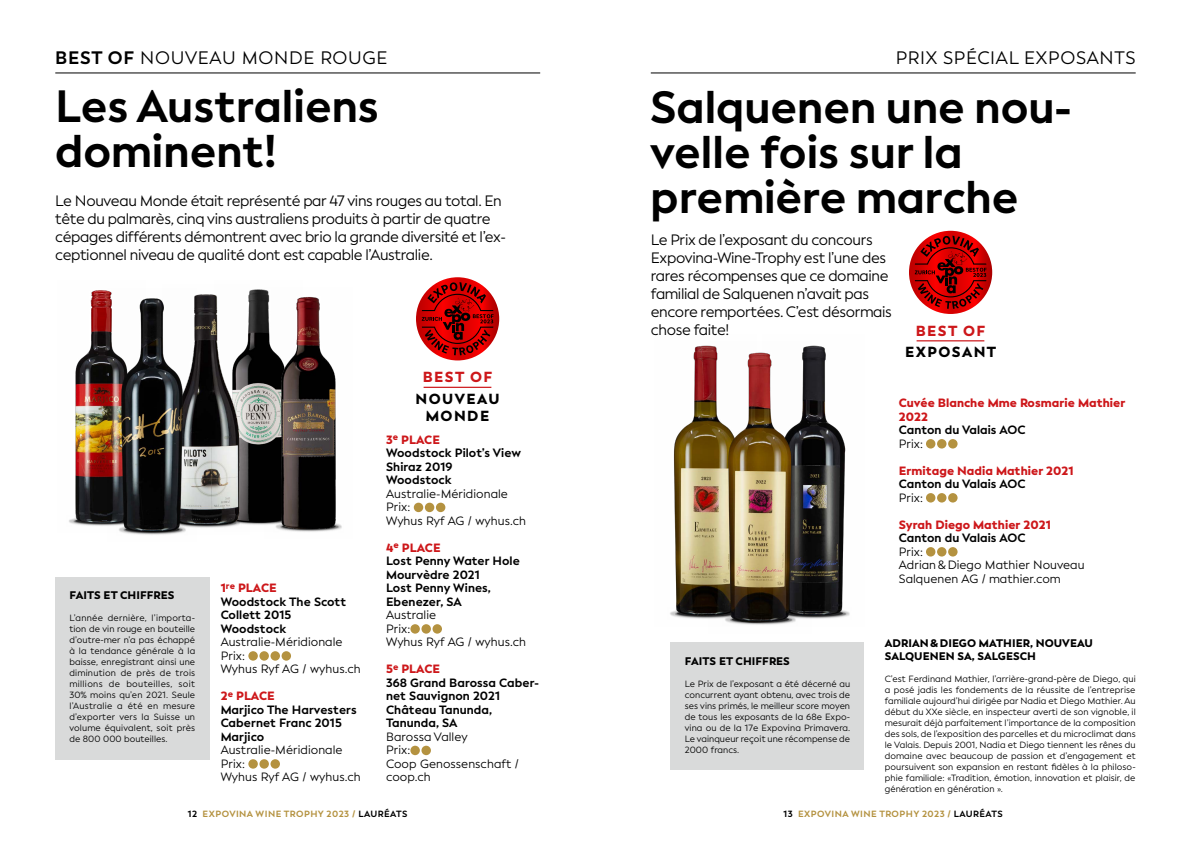
<style>
.page{position:relative;width:1191px;height:842px;background:#fff}
.page>*{position:absolute;margin:0;border:0;box-sizing:border-box;transform-origin:0 0}
.t1{font:700 45px/45px "Facundo";color:#000}
.t2{font:18px "Facundo";letter-spacing:.04em;color:#000}
.t3{font:15px/18px "Facundo";letter-spacing:-.02em;color:#000}
.t4{font:900 14.6px/17px "Facundo";letter-spacing:.1em;color:#000;text-align:center}
.t5{font:900 14.6px "Facundo";letter-spacing:.1em;color:#cd171a}
.t6{font:700 12px/13.5px "Facundo";letter-spacing:.005em;color:#000}
.t7{font:12px/13.5px "Facundo";letter-spacing:.005em;color:#000}
.t8{font:900 12px/13.5px "Facundo";letter-spacing:.005em;color:#cd171a}
.t9{font:900 11px/13.5px "Facundo";letter-spacing:.005em;color:#000}
.t10{font:9px/11px "Facundo";letter-spacing:.005em;color:#000;text-align:justify}
.t11{font:700 9px "Facundo";letter-spacing:.05em;color:#b49240}
.s1{font-weight:700}
.s2{font-weight:900;color:#cd171a}
.s3{color:#000}
</style>
<div class="page">
<img style="left:250px;top:289px;width:15px;height:236px">
<img style="left:265px;top:290px;width:77px;height:242px">
<svg style="left:416px;top:277px;width:83px;height:83px"></svg>
<svg style="left:422px;top:282px;width:71px;height:73px"></svg>
<svg style="left:909px;top:231px;width:83px;height:83px"></svg>
<svg style="left:914px;top:236px;width:72px;height:73px"></svg>
<img style="left:196px;top:290px;width:54px;height:238px">
<img style="left:69px;top:290px;width:39px;height:236px">
<img style="left:108px;top:291px;width:88px;height:244px">
<img style="left:811px;top:345px;width:39px;height:274px">
<img style="left:670px;top:345px;width:39px;height:274px">
<img style="left:709px;top:345px;width:102px;height:280px">
<hr style="left:55px;top:73px;width:485px;height:1px;background:#000">
<div style="left:248px;top:651px;width:10px;height:10px;background:#b49240;border-radius:50%"></div>
<div style="left:259px;top:651px;width:10px;height:10px;background:#b49240;border-radius:50%"></div>
<div style="left:270px;top:651px;width:10px;height:10px;background:#b49240;border-radius:50%"></div>
<div style="left:281px;top:651px;width:10px;height:10px;background:#b49240;border-radius:50%"></div>
<div style="left:248px;top:759px;width:10px;height:10px;background:#b49240;border-radius:50%"></div>
<div style="left:259px;top:759px;width:10px;height:10px;background:#b49240;border-radius:50%"></div>
<div style="left:270px;top:759px;width:10px;height:10px;background:#b49240;border-radius:50%"></div>
<div style="left:55px;top:577px;width:154px;height:182px;background:#d9dada"></div>
<hr style="left:423px;top:387px;width:68px;height:1px;background:#cd171a">
<hr style="left:916px;top:340px;width:68px;height:1px;background:#cd171a">
<div style="left:414px;top:503px;width:9px;height:9px;background:#b49240;border-radius:50%"></div>
<div style="left:425px;top:503px;width:9px;height:9px;background:#b49240;border-radius:50%"></div>
<div style="left:436px;top:503px;width:9px;height:9px;background:#b49240;border-radius:50%"></div>
<div style="left:410px;top:624px;width:10px;height:10px;background:#b49240;border-radius:50%"></div>
<div style="left:421px;top:624px;width:10px;height:10px;background:#b49240;border-radius:50%"></div>
<div style="left:432px;top:624px;width:10px;height:10px;background:#b49240;border-radius:50%"></div>
<div style="left:410px;top:746px;width:10px;height:9px;background:#b49240;border-radius:50%"></div>
<div style="left:421px;top:746px;width:10px;height:9px;background:#b49240;border-radius:50%"></div>
<div style="left:926px;top:439px;width:9px;height:9px;background:#b49240;border-radius:50%"></div>
<div style="left:937px;top:439px;width:9px;height:9px;background:#b49240;border-radius:50%"></div>
<div style="left:948px;top:439px;width:9px;height:9px;background:#b49240;border-radius:50%"></div>
<div style="left:926px;top:493px;width:9px;height:9px;background:#b49240;border-radius:50%"></div>
<div style="left:937px;top:493px;width:9px;height:9px;background:#b49240;border-radius:50%"></div>
<div style="left:948px;top:493px;width:9px;height:9px;background:#b49240;border-radius:50%"></div>
<div style="left:926px;top:547px;width:9px;height:9px;background:#b49240;border-radius:50%"></div>
<div style="left:937px;top:547px;width:9px;height:9px;background:#b49240;border-radius:50%"></div>
<div style="left:948px;top:547px;width:9px;height:9px;background:#b49240;border-radius:50%"></div>
<hr style="left:651px;top:73px;width:484px;height:1px;background:#000">
<div style="left:670px;top:643px;width:194px;height:127px;background:#d9dada"></div>
<h2 class="t2" style="left:55px;top:47px;width:334px"><span class="s1">BEST OF</span> NOUVEAU MONDE ROUGE</h2>
<h1 class="t1" style="left:55px;top:85px;width:325px">Les Australiens dominent!</h1>
<p class="t3" style="left:55px;top:192px;width:452px">Le Nouveau Monde était représenté par 47 vins rouges au total. En tête du palmarès, cinq vins australiens produits à partir de quatre cépages différents démontrent avec brio la grande diversité et l’ex&shy;ceptionnel niveau de qualité dont est capable l’Australie.</p>
<p class="t9" style="left:69px;top:588px;width:107px">FAITS ET CHIFFRES</p>
<p class="t10" style="left:69px;top:613px;width:127px">L’année dernière, l’importa&shy;tion de vin rouge en bouteille d’outre-mer n’a pas échappé à la tendance générale à la baisse, enregistrant ainsi une diminution de près de trois millions de bouteilles, soit 30% moins qu’en 2021. Seule l’Australie a été en mesure d’exporter vers la Suisse un volume équivalent, soit près de 800 000 bouteilles.</p>
<h3 class="t6" style="left:221px;top:581px;width:127px"><span class="s2">1</span><sup>re</sup> <span class="s2">PLACE<br></span>Woodstock The Scott<br>Collett 2015<br>Woodstock</h3>
<h3 class="t7" style="left:221px;top:636px;width:141px">Australie-Méridionale<br>Prix:<br>Wyhus Ryf AG / wyhus.ch</h3>
<h3 class="t6" style="left:221px;top:689px;width:137px"><span class="s2">2</span><sup>e</sup> <span class="s2">PLACE<br></span>Marjico The Harvesters<br>Cabernet Franc 2015<br>Marjico</h3>
<h3 class="t7" style="left:221px;top:744px;width:141px">Australie-Méridionale<br>Prix:<br>Wyhus Ryf AG / wyhus.ch</h3>
<h3 class="t5" style="left:423px;top:368px;width:71px">BEST OF</h3>
<h3 class="t4" style="left:415px;top:390px;width:86px">NOUVEAU<br>MONDE</h3>
<h3 class="t6" style="left:386px;top:433px;width:136px"><span class="s2">3</span><sup>e</sup> <span class="s2">PLACE<br></span>Woodstock Pilot’s View<br>Shiraz 2019<br>Woodstock</h3>
<h3 class="t7" style="left:386px;top:487px;width:141px">Australie-Méridionale<br>Prix:<br>Wyhus Ryf AG / wyhus.ch</h3>
<h3 class="t6" style="left:386px;top:541px;width:135px"><span class="s2">4</span><sup>e</sup> <span class="s2">PLACE<br></span>Lost Penny Water Hole<br>Mourvèdre 2021<br>Lost Penny Wines,<br>Ebenezer, SA</h3>
<h3 class="t7" style="left:386px;top:609px;width:141px">Australie<br>Prix:<br>Wyhus Ryf AG / wyhus.ch</h3>
<h3 class="t6" style="left:386px;top:662px;width:154px"><span class="s2">5</span><sup>e</sup> <span class="s2">PLACE<br></span>368 Grand Barossa Caber&shy;net Sauvignon 2021<br>Château Tanunda,<br>Tanunda, SA</h3>
<h3 class="t7" style="left:386px;top:730px;width:134px">Barossa Valley<br>Prix:<br>Coop Genossenschaft / coop.ch</h3>
<h2 class="t2" style="left:895px;top:47px;width:241px">PRIX SPÉCIAL EXPOSANTS</h2>
<h1 class="t1" style="left:650px;top:85px;width:422px">Salquenen une nou&shy;velle fois sur la première marche</h1>
<h3 class="t3" style="left:651px;top:231px;width:243px">Le Prix de l’exposant du concours<br>Expovina-Wine-Trophy est l’une des rares récompenses que ce domaine familial de Salquenen n’avait pas encore remportées. C’est désormais chose faite!</h3>
<h3 class="t5" style="left:916px;top:321px;width:71px">BEST OF</h3>
<h3 class="t4" style="left:905px;top:344px;width:93px">EXPOSANT</h3>
<p class="t9" style="left:685px;top:654px;width:107px">FAITS ET CHIFFRES</p>
<p class="t10" style="left:685px;top:678px;width:167px">Le Prix de l’exposant a été décerné au concurrent ayant obtenu, avec trois de ses vins primés, le meilleur score moyen de tous les exposants de la 68e Expo&shy;vina ou de la 17e Expovina Primavera.<br>Le vainqueur reçoit une récompense de 2000 francs.</p>
<h3 class="t8" style="left:899px;top:396px;width:228px">Cuvée Blanche Mme Rosmarie Mathier<br>2022</h3>
<h3 class="t6" style="left:899px;top:423px;width:128px">Canton du Valais AOC</h3>
<h3 class="t7" style="left:899px;top:437px;width:26px">Prix:</h3>
<h3 class="t8" style="left:899px;top:464px;width:176px">Ermitage Nadia Mathier 2021</h3>
<h3 class="t6" style="left:899px;top:477px;width:128px">Canton du Valais AOC</h3>
<h3 class="t7" style="left:899px;top:491px;width:26px">Prix:</h3>
<h3 class="t8" style="left:899px;top:518px;width:153px">Syrah Diego Mathier 2021</h3>
<h3 class="t6" style="left:899px;top:531px;width:128px">Canton du Valais AOC</h3>
<h3 class="t7" style="left:899px;top:545px;width:187px">Prix:<br>Adrian&amp;Diego Mathier Nouveau<br>Salquenen AG / mathier.com</h3>
<p class="t9" style="left:884px;top:636px;width:210px">ADRIAN &amp;DIEGO MATHIER, NOUVEAU<br>SALQUENEN SA, SALGESCH</p>
<p class="t10" style="left:884px;top:674px;width:252px">C’est Ferdinand Mathier, l’arrière-grand-père de Diego, qui a posé jadis les fondements de la réussite de l’entreprise familiale aujourd’hui dirigée par Nadia et Diego Mathier. Au début du XXe siècle, en inspecteur averti de son vignoble, il mesurait déjà parfaitement l’importance de la composition des sols, de l’exposition des parcelles et du microclimat dans le Valais. Depuis 2001, Nadia et Diego tiennent les rênes du domaine avec beaucoup de passion et d’engagement et poursuivent son expansion en restant fidèles à la philoso&shy;phie familiale: «Tradition, émotion, innovation et plaisir, de génération en génération ».</p>
<p class="t11" style="left:188px;top:808px;width:221px"><span class="s3">12</span> EXPOVINA WINE TROPHY 2023 / <span class="s3">LAURÉATS</span></p>
<p class="t11" style="left:783px;top:808px;width:221px"><span class="s3">13</span> EXPOVINA WINE TROPHY 2023 / <span class="s3">LAURÉATS</span></p>
</div>
